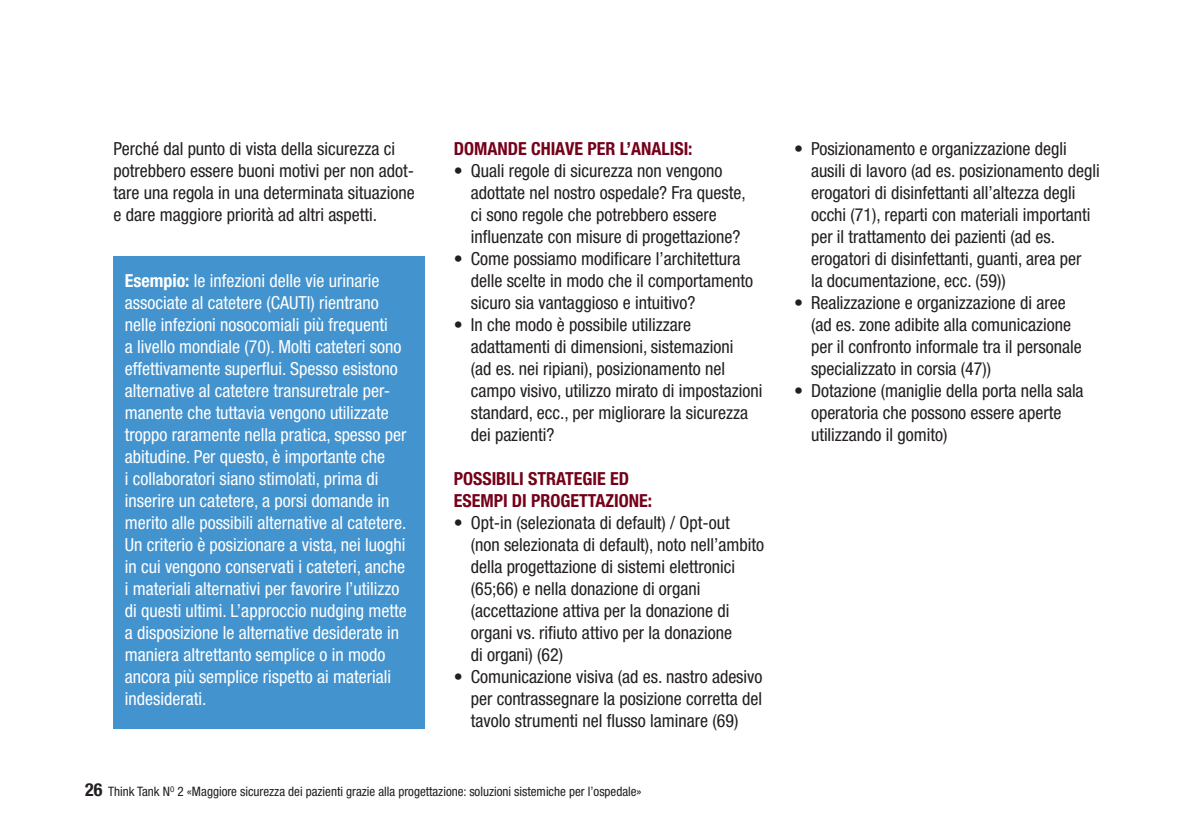
<style>
.page{position:relative;width:1191px;height:840px;background:#fff}
.page>*{position:absolute;margin:0;border:0;box-sizing:border-box;transform-origin:0 0}
.t1{font:condensed 18px/22px "Helvetica Neue";color:#231f20}
.t2{font:condensed 18px/22px "Helvetica Neue";color:#fff}
.t3{font:700 condensed 18px/22px "Helvetica Neue";color:#75001a}
.t4{font:condensed 13px "Helvetica Neue";color:#231f20}
.s1{font-weight:700}
.s2{font-weight:700;font-size:18px}
</style>
<div class="page">
<div style="left:113px;top:256px;width:312px;height:473px;background:#4393cf"></div>
<p class="t1" style="left:113px;top:139px;width:303px">Perché dal punto di vista della sicurezza ci potrebbero essere buoni motivi per non adot&shy;tare una regola in una determinata situazione e dare maggiore priorità ad altri aspetti.</p>
<p class="t2" style="left:125px;top:271px;width:283px"><span class="s1">Esempio:</span> le infezioni delle vie urinarie associate al catetere (CAUTI) rientrano nelle infezioni nosocomiali più frequenti<br>a livello mondiale (70). Molti cateteri sono effettivamente superflui. Spesso esistono alternative al catetere transuretrale per&shy;manente che tuttavia vengono utilizzate troppo raramente nella pratica, spesso per abitudine. Per questo, è importante che<br>i collaboratori siano stimolati, prima di inserire un catetere, a porsi domande in merito alle possibili alternative al catetere.<br>Un criterio è posizionare a vista, nei luoghi in cui vengono conservati i cateteri, anche i materiali alternativi per favorire l’utilizzo di questi ultimi. L’approccio nudging mette a disposizione le alternative desiderate in maniera altrettanto semplice o in modo ancora più semplice rispetto ai materiali indesiderati.</p>
<p class="t3" style="left:454px;top:139px;width:240px">DOMANDE CHIAVE PER L’ANALISI:</p>
<p class="t1" style="left:471px;top:161px;width:277px;text-indent:-17px">• Quali regole di sicurezza non vengono adottate nel nostro ospedale? Fra queste, ci sono regole che potrebbero essere influenzate con misure di progettazione?</p>
<p class="t1" style="left:471px;top:249px;width:284px;text-indent:-17px">• Come possiamo modificare l’architettura delle scelte in modo che il comportamento sicuro sia vantaggioso e intuitivo?</p>
<p class="t1" style="left:471px;top:315px;width:293px;text-indent:-17px">• In che modo è possibile utilizzare adattamenti di dimensioni, sistemazioni<br>(ad es. nei ripiani), posizionamento nel campo visivo, utilizzo mirato di impostazioni standard, ecc., per migliorare la sicurezza dei pazienti?</p>
<p class="t3" style="left:454px;top:469px;width:200px">POSSIBILI STRATEGIE ED<br>ESEMPI DI PROGETTAZIONE:</p>
<p class="t1" style="left:471px;top:513px;width:295px;text-indent:-17px">• Opt-in (selezionata di default) / Opt-out<br>(non selezionata di default), noto nell’ambito della progettazione di sistemi elettronici (65;66) e nella donazione di organi (accettazione attiva per la donazione di organi vs. rifiuto attivo per la donazione<br>di organi) (62)</p>
<p class="t1" style="left:471px;top:667px;width:293px;text-align:justify;text-indent:-17px">• Comunicazione visiva (ad es. nastro adesivo per contrassegnare la posizione corretta del tavolo strumenti nel flusso laminare (69)</p>
<p class="t4" style="left:85px;top:786px;width:558px"><span class="s2">26</span> Think Tank N<sup>O</sup> 2 «Maggiore sicurezza dei pazienti grazie alla progettazione: soluzioni sistemiche per l’ospedale»</p>
<p class="t1" style="left:811px;top:139px;width:290px;text-indent:-17px">• Posizionamento e organizzazione degli ausili di lavoro (ad es. posizionamento degli erogatori di disinfettanti all’altezza degli occhi (71), reparti con materiali importanti per il trattamento dei pazienti (ad es. erogatori di disinfettanti, guanti, area per<br>la documentazione, ecc. (59))</p>
<p class="t1" style="left:811px;top:293px;width:272px;text-indent:-17px">• Realizzazione e organizzazione di aree (ad es. zone adibite alla comunicazione per il confronto informale tra il personale specializzato in corsia (47))</p>
<p class="t1" style="left:811px;top:381px;width:274px;text-indent:-17px">• Dotazione (maniglie della porta nella sala operatoria che possono essere aperte utilizzando il gomito)</p>
</div>
